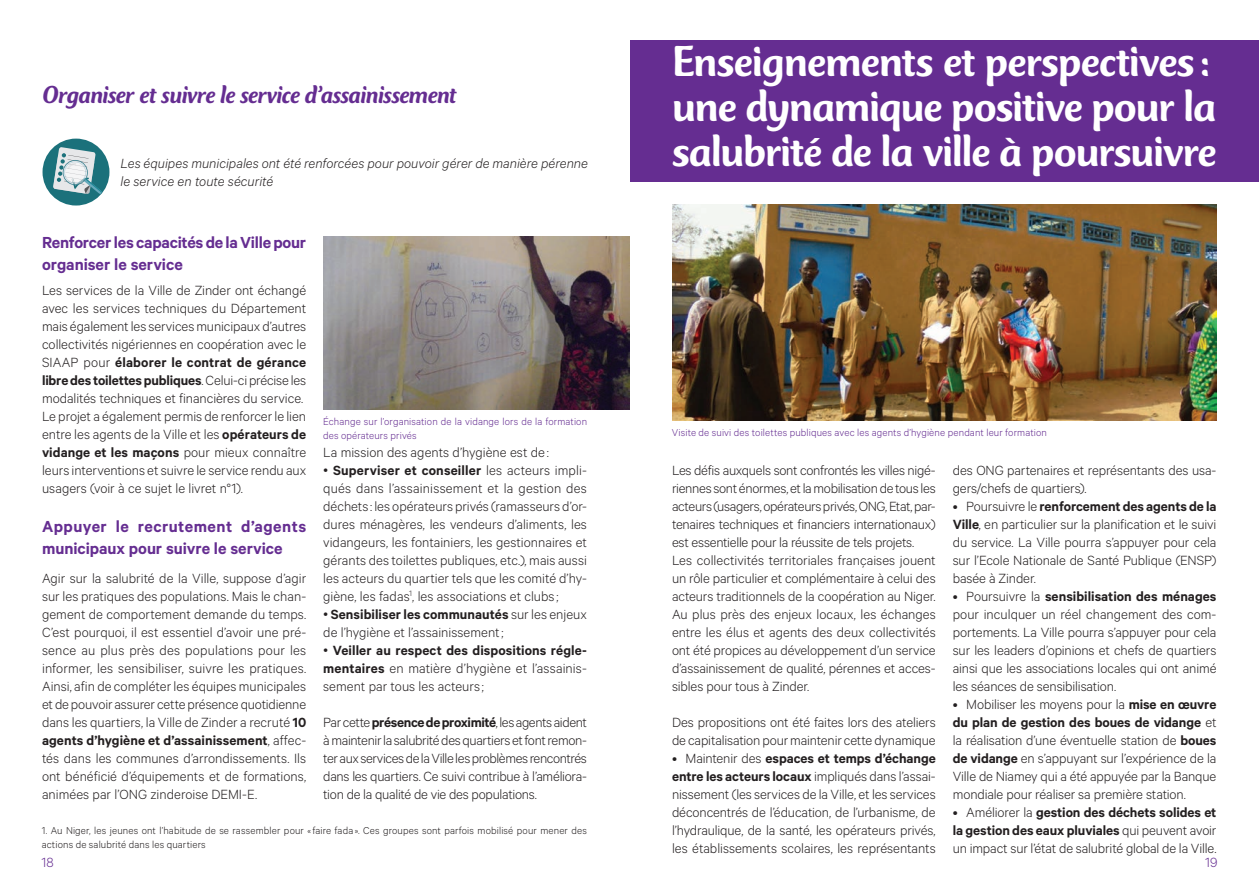
<style>
.page{position:relative;width:1259px;height:893px;background:#fff}
.page>*{position:absolute;margin:0;border:0;box-sizing:border-box;transform-origin:0 0}
.t1{font:500 45px/45px "Club Type Std";letter-spacing:-.02em;color:#fff}
.t2{font:italic 500 25.5px "Club Type Std";letter-spacing:-.025em;color:#652d91}
.t3{font:600 18px/21.6px "Calibre";letter-spacing:-.005em;color:#652d91}
.t4{font:300 15px/18px "Calibre";letter-spacing:-.005em;color:#231f20;text-align:justify}
.t5{font:italic 300 15px "Calibre";color:#231f20}
.t6{font:300 15px "Calibre";color:#652d91}
.t7{font:300 11.25px/13.5px "Calibre";letter-spacing:.01em;color:#652d91}
.t8{font:300 11.25px/13.5px "Calibre";letter-spacing:.015em;color:#231f20}
.s1{font-weight:600}
.s2{font-family:"GT Walsheim Pro"}
</style>
<div class="page">
<div style="left:630px;top:40px;width:629px;height:142px;background:#652d91"></div>
<div style="left:43px;top:139px;width:66px;height:67px;background:#1b717b;border-radius:50%"></div>
<svg style="left:53px;top:147px;width:50px;height:47px"></svg>
<img style="left:323px;top:236px;width:306px;height:174px">
<img style="left:672px;top:205px;width:544px;height:216px">
<h2 class="t2" style="left:43px;top:81px;width:416px">Organiser et suivre le service d’assainissement</h2>
<p class="t5" style="left:120px;top:155px;width:469px">Les équipes municipales ont été renforcées pour pouvoir gérer de manière pérenne</p>
<p class="t5" style="left:120px;top:173px;width:154px">le service en toute sécurité</p>
<p class="t3" style="left:42px;top:231px;width:266px">Renforcer les capacités de la Ville pour organiser le service</p>
<p class="t4" style="left:42px;top:280px;width:266px;text-align:left">Les services de la Ville de Zinder ont échangé avec les services techniques du Département mais également les services municipaux d’autres collectivités nigériennes en coopération avec le SIAAP pour <span class="s1">élaborer le contrat de gérance libre des toilettes publiques</span>. Celui-ci précise les modalités techniques et financières du service.<br>Le projet a également permis de renforcer le lien entre les agents de la Ville et les <span class="s1">opérateurs de vidange et les maçons</span> pour mieux connaître leurs interventions et suivre le service rendu aux usagers (voir à ce sujet le livret n°1).</p>
<p class="t3" style="left:42px;top:515px;width:266px">Appuyer le recrutement d’agents municipaux pour suivre le service</p>
<p class="t4" style="left:42px;top:568px;width:266px">Agir sur la salubrité de la Ville, suppose d’agir sur les pratiques des populations. Mais le chan&shy;gement de comportement demande du temps.<br>C’est pourquoi, il est essentiel d’avoir une pré&shy;sence au plus près des populations pour les informer, les sensibiliser, suivre les pratiques.<br>Ainsi, afin de compléter les équipes municipales et de pouvoir assurer cette présence quotidienne dans les quartiers, la Ville de Zinder a recruté <span class="s1">10 agents d’hygiène et d’assainissement</span>, affec&shy;tés dans les communes d’arrondissements. Ils ont bénéficié d’équipements et de formations, animées par l’ONG zinderoise DEMI-E.</p>
<p class="t7" style="left:323px;top:415px;width:266px">Échange sur l’organisation de la vidange lors de la formation des opérateurs privés</p>
<p class="t4" style="left:323px;top:442px;width:227px">La mission des agents d’hygiène est de :</p>
<p class="t4" style="left:323px;top:460px;width:265px"><span class="s2">•</span> <span class="s1">Superviser et conseiller</span> les acteurs impli&shy;qués dans l’assainissement et la gestion des déchets: les opérateurs privés (ramasseurs d’or&shy;dures ménagères, les vendeurs d’aliments, les vidangeurs, les fontainiers, les gestionnaires et gérants des toilettes publiques, etc.), mais aussi les acteurs du quartier tels que les comité d’hy&shy;giène, les fadas<sup>1</sup>, les associations et clubs;</p>
<p class="t4" style="left:323px;top:604px;width:265px"><span class="s2">•</span> <span class="s1">Sensibiliser les communautés</span> sur les enjeux de l’hygiène et l’assainissement;</p>
<p class="t4" style="left:323px;top:640px;width:265px"><span class="s2">•</span> <span class="s1">Veiller au respect des dispositions régle&shy;mentaires</span> en matière d’hygiène et l’assainis&shy;sement par tous les acteurs;</p>
<p class="t4" style="left:323px;top:712px;width:265px">Par cette <span class="s1">présence de proximité</span>, les agents aident à maintenir la salubrité des quartiers et font remon&shy;ter aux services de la Ville les problèmes rencontrés dans les quartiers. Ce suivi contribue à l’améliora&shy;tion de la qualité de vie des populations.</p>
<p class="t8" style="left:42px;top:824px;width:547px">1. Au Niger, les jeunes ont l’habitude de se rassembler pour «faire fada ». Ces groupes sont parfois mobilisé pour mener des actions de salubrité dans les quartiers</p>
<h1 class="t1" style="left:672px;top:40px;width:546px">Enseignements et perspectives: une dynamique positive pour la</h1>
<h1 class="t1" style="left:672px;top:130px;width:546px">salubrité de la ville à poursuivre</h1>
<p class="t7" style="left:672px;top:425px;width:376px">Visite de suivi des toilettes publiques avec les agents d’hygiène pendant leur formation</p>
<p class="t4" style="left:672px;top:460px;width:265px;text-align:left">Les défis auxquels sont confrontés les villes nigé&shy;riennes sont énormes, et la mobilisation de tous les acteurs (usagers, opérateurs privés, ONG, Etat, par&shy;tenaires techniques et financiers internationaux) est essentielle pour la réussite de tels projets.<br>Les collectivités territoriales françaises jouent un rôle particulier et complémentaire à celui des acteurs traditionnels de la coopération au Niger.<br>Au plus près des enjeux locaux, les échanges entre les élus et agents des deux collectivités ont été propices au développement d’un service d’assainissement de qualité, pérennes et acces&shy;sibles pour tous à Zinder.</p>
<p class="t4" style="left:672px;top:712px;width:265px">Des propositions ont été faites lors des ateliers de capitalisation pour maintenir cette dynamique</p>
<p class="t4" style="left:672px;top:748px;width:265px">• Maintenir des <span class="s1">espaces et temps d’échange entre les acteurs locaux</span> impliqués dans l’assai&shy;nissement (les services de la Ville, et les services déconcentrés de l’éducation, de l’urbanisme, de l’hydraulique, de la santé, les opérateurs privés, les établissements scolaires, les représentants</p>
<p class="t4" style="left:952px;top:460px;width:265px">des ONG partenaires et représentants des usa&shy;gers/chefs de quartiers).</p>
<p class="t4" style="left:952px;top:496px;width:265px">• Poursuivre le <span class="s1">renforcement des agents de la Ville</span>, en particulier sur la planification et le suivi du service. La Ville pourra s’appuyer pour cela sur l’Ecole Nationale de Santé Publique (ENSP) basée à Zinder.</p>
<p class="t4" style="left:952px;top:586px;width:265px">• Poursuivre la <span class="s1">sensibilisation des ménages </span>pour inculquer un réel changement des com&shy;portements. La Ville pourra s’appuyer pour cela sur les leaders d’opinions et chefs de quartiers ainsi que les associations locales qui ont animé les séances de sensibilisation.</p>
<p class="t4" style="left:952px;top:694px;width:265px">• Mobiliser les moyens pour la <span class="s1">mise en œuvre du plan de gestion des boues de vidange</span> et la réalisation d’une éventuelle station de <span class="s1">boues de vidange</span> en s’appuyant sur l’expérience de la Ville de Niamey qui a été appuyée par la Banque mondiale pour réaliser sa première station.</p>
<p class="t4" style="left:952px;top:802px;width:265px">• Améliorer la <span class="s1">gestion des déchets solides et la gestion des eaux pluviales</span> qui peuvent avoir un impact sur l’état de salubrité global de la Ville.</p>
<p class="t6" style="left:41px;top:854px;width:14px">18</p>
<p class="t6" style="left:1205px;top:854px;width:14px">19</p>
</div>
